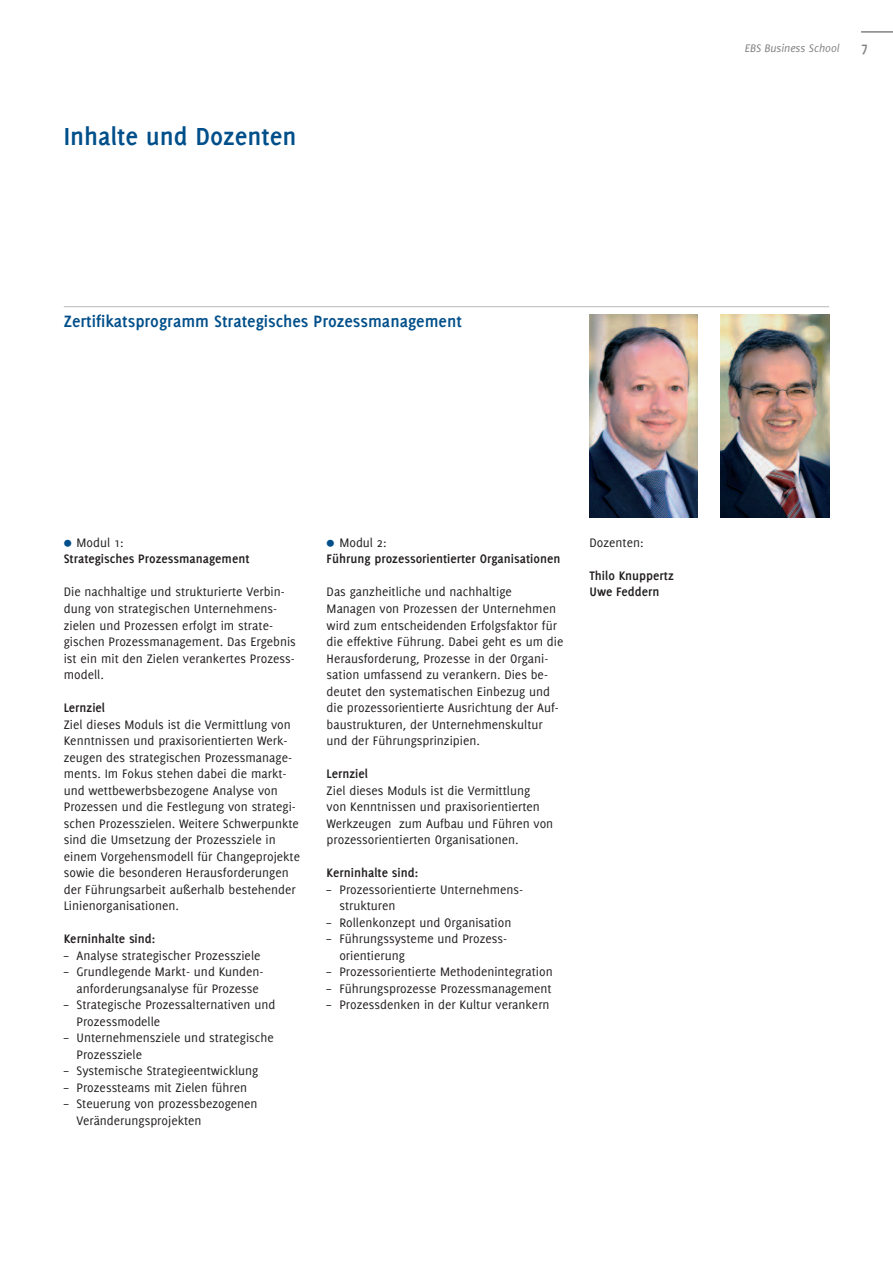
<style>
.page{position:relative;width:893px;height:1263px;background:#fff}
.page>*{position:absolute;margin:0;border:0;box-sizing:border-box;transform-origin:0 0}
.t1{font:700 27px "Delicious";color:#004f8a}
.t2{font:700 18px "Delicious";color:#004f8a}
.t3{font:700 15px "Delicious";color:#808285}
.t4{font:13.5px/16.5px "Delicious";color:#231f20}
.t5{font:700 13.5px/16.5px "Delicious";color:#231f20}
.t6{font:italic 12px "Delicious";color:#808285}
.s1{font-weight:400;font-size:12px;color:#004f8a}
.s2{font-weight:400}
</style>
<div class="page">
<hr style="left:861px;top:31px;width:32px;height:2px;background:#808285">
<img style="left:589px;top:314px;width:109px;height:203px">
<img style="left:721px;top:314px;width:108px;height:203px">
<hr style="left:64px;top:306px;width:765px;height:1px;background:#babbbe">
<h1 class="t1" style="left:64px;top:126px;width:234px">Inhalte und Dozenten</h1>
<h2 class="t2" style="left:64px;top:314px;width:400px">Zertifikatsprogramm Strategisches Prozessmanagement</h2>
<p class="t6" style="left:745px;top:41px;width:97px">EBS Business School</p>
<p class="t3" style="left:861px;top:42px;width:8px">7</p>
<p class="t5" style="left:64px;top:535px;width:187px"><span class="s1">≈</span> <span class="s2">Modul 1:<br></span>Strategisches Prozessmanagement</p>
<p class="t4" style="left:64px;top:585px;width:234px">Die nachhaltige und strukturierte Verbin&shy;dung von strategischen Unternehmens&shy;zielen und Prozessen erfolgt im strate&shy;gischen Prozessmanagement. Das Ergebnis ist ein mit den Zielen verankertes Prozess&shy;modell.</p>
<p class="t5" style="left:64px;top:700px;width:43px">Lernziel</p>
<p class="t4" style="left:64px;top:717px;width:238px">Ziel dieses Moduls ist die Vermittlung von Kenntnissen und praxisorientierten Werk&shy;zeugen des strategischen Prozessmanage&shy;ments. Im Fokus stehen dabei die markt&shy;und wettbewerbsbezogene Analyse von Prozessen und die Festlegung von strategi&shy;schen Prozesszielen. Weitere Schwerpunkte sind die Umsetzung der Prozessziele in einem Vorgehensmodell für Changeprojekte sowie die besonderen Herausforderungen der Führungsarbeit außerhalb bestehender Linienorganisationen.</p>
<p class="t5" style="left:64px;top:931px;width:93px">Kerninhalte sind:</p>
<p class="t4" style="left:64px;top:948px;width:198px">– Analyse strategischer Prozessziele</p>
<p class="t4" style="left:64px;top:964px;width:201px;text-align:center">– Grundlegende Markt- und Kunden&shy;anforderungsanalyse für Prozesse</p>
<p class="t4" style="left:76px;top:997px;width:200px;text-indent:-13px">– Strategische Prozessalternativen und<br>Prozessmodelle</p>
<p class="t4" style="left:76px;top:1030px;width:199px;text-indent:-13px">– Unternehmensziele und strategische<br>Prozessziele</p>
<p class="t4" style="left:64px;top:1063px;width:196px">– Systemische Strategieentwicklung</p>
<p class="t4" style="left:64px;top:1080px;width:185px">– Prozessteams mit Zielen führen</p>
<p class="t4" style="left:76px;top:1096px;width:183px;text-indent:-13px">– Steuerung von prozessbezogenen<br>Veränderungsprojekten</p>
<p class="t5" style="left:327px;top:535px;width:235px"><span class="s1">≈</span> <span class="s2">Modul 2:<br></span>Führung prozessorientierter Organisationen</p>
<p class="t4" style="left:327px;top:585px;width:238px">Das ganzheitliche und nachhaltige Managen von Prozessen der Unternehmen wird zum entscheidenden Erfolgsfaktor für die effektive Führung. Dabei geht es um die Herausforderung, Prozesse in der Organi&shy;sation umfassend zu verankern. Dies be&shy;deutet den systematischen Einbezug und die prozessorientierte Ausrichtung der Auf&shy;baustrukturen, der Unternehmenskultur und der Führungsprinzipien.</p>
<p class="t5" style="left:327px;top:766px;width:43px">Lernziel</p>
<p class="t4" style="left:327px;top:783px;width:228px">Ziel dieses Moduls ist die Vermittlung von Kenntnissen und praxisorientierten Werkzeugen zum Aufbau und Führen von prozessorientierten Organisationen.</p>
<p class="t5" style="left:327px;top:865px;width:93px">Kerninhalte sind:</p>
<p class="t4" style="left:339px;top:882px;width:185px;text-indent:-13px">– Prozessorientierte Unternehmens&shy;strukturen</p>
<p class="t4" style="left:327px;top:915px;width:186px">– Rollenkonzept und Organisation</p>
<p class="t4" style="left:339px;top:931px;width:169px;text-indent:-13px">– Führungssysteme und Prozess&shy;orientierung</p>
<p class="t4" style="left:327px;top:964px;width:228px">– Prozessorientierte Methodenintegration</p>
<p class="t4" style="left:327px;top:981px;width:227px">– Führungsprozesse Prozessmanagement</p>
<p class="t4" style="left:327px;top:997px;width:225px">– Prozessdenken in der Kultur verankern</p>
<p class="t4" style="left:589px;top:535px;width:56px">Dozenten:</p>
<p class="t5" style="left:589px;top:568px;width:86px">Thilo Knuppertz<br>Uwe Feddern</p>
</div>
